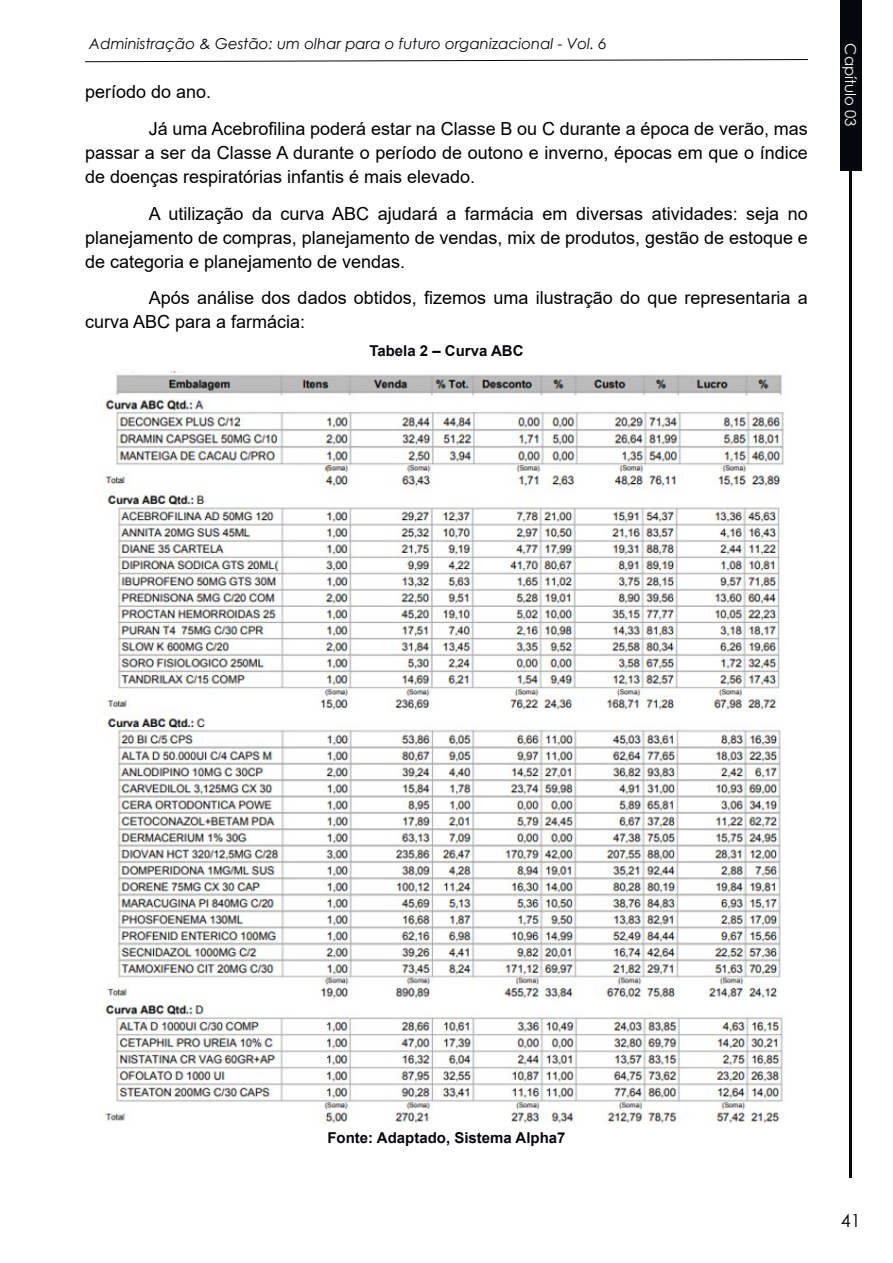
<style>
.page{position:relative;width:893px;height:1263px;background:#fff}
.page>*{position:absolute;margin:0;border:0;box-sizing:border-box;transform-origin:0 0}
.t1{font:18px/24px "Arial";color:#000}
.t2{font:18px "Century Gothic";color:#06070c}
.t3{font:italic 15px "Century Gothic";color:#06070c}
.t4{font:700 15px "Arial";color:#06070c}
.t5{font:15px "Century Gothic";color:#fff}
</style>
<div class="page">
<svg style="left:85px;top:59px;width:723px;height:3px"></svg>
<hr style="left:850px;top:170px;width:2px;height:1008px;background:#06070c">
<div style="left:840px;top:0;width:21px;height:170px;background:#06070c"></div>
<img style="left:104px;top:371px;width:680px;height:752px">
<p class="t3" style="left:89px;top:33px;width:519px">Administração &amp; Gestão: um olhar para o futuro organizacional - Vol. 6</p>
<p class="t5" style="left:861px;top:43px;width:85px;rotate:90deg">Capítulo 03</p>
<p class="t1" style="left:149px;top:73px;width:661px;line-height:36.8px;text-indent:-64px">período do ano.<br>Já uma Acebrofilina poderá estar na Classe B ou C durante a época de verão, mas</p>
<p class="t1" style="left:85px;top:140px;width:724px">passar a ser da Classe A durante o período de outono e inverno, épocas em que o índice de doenças respiratórias infantis é mais elevado.</p>
<p class="t1" style="left:85px;top:201px;width:724px;text-align:justify;text-indent:64px">A utilização da curva ABC ajudará a farmácia em diversas atividades: seja no planejamento de compras, planejamento de vendas, mix de produtos, gestão de estoque e de categoria e planejamento de vendas.</p>
<p class="t1" style="left:85px;top:286px;width:724px;text-indent:64px">Após análise dos dados obtidos, fizemos uma ilustração do que representaria a curva ABC para a farmácia:</p>
<p class="t4" style="left:369px;top:340px;width:156px">Tabela 2 – Curva ABC</p>
<p class="t4" style="left:327px;top:1127px;width:240px">Fonte: Adaptado, Sistema Alpha7</p>
<p class="t2" style="left:841px;top:1208px;width:21px">41</p>
</div>
